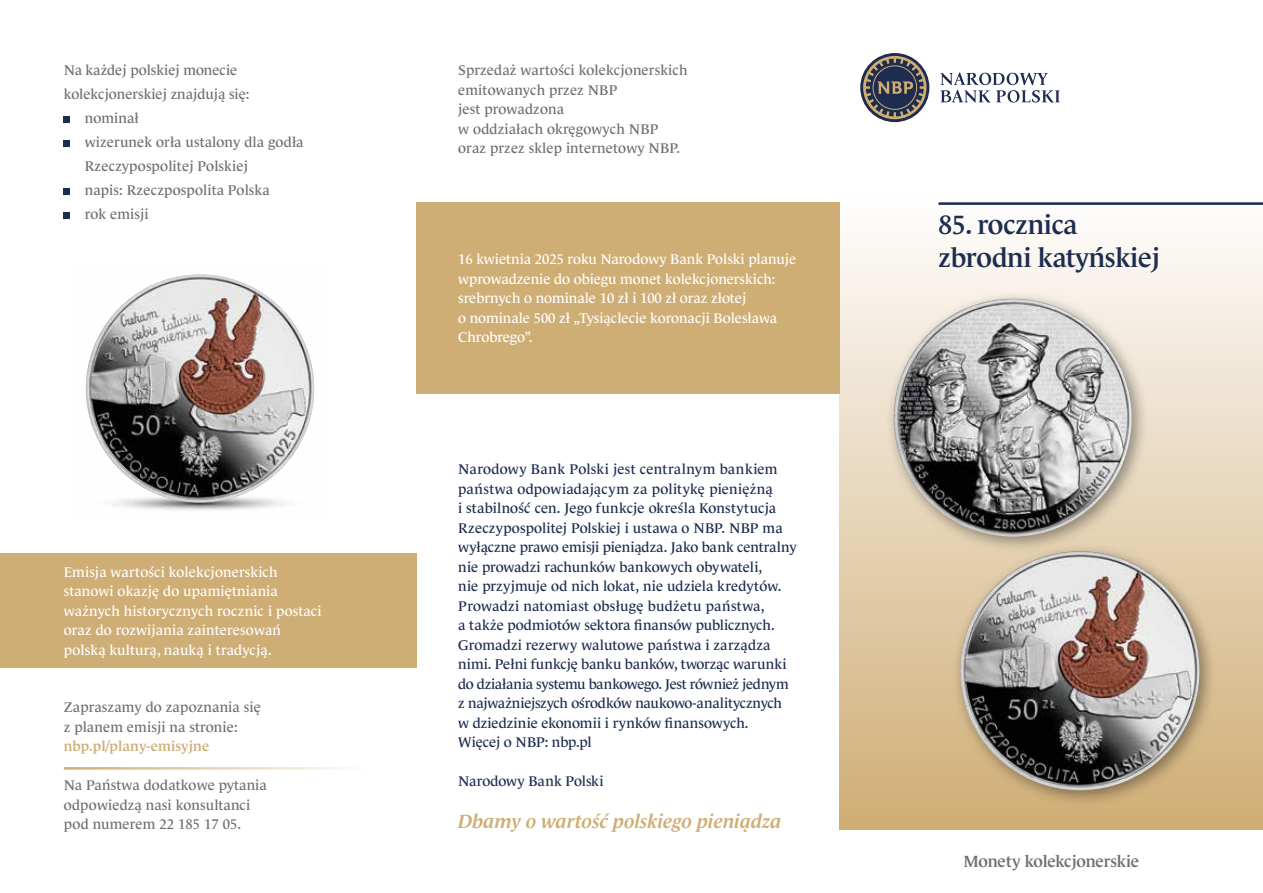
<style>
.page{position:relative;width:1263px;height:893px;background:#fff}
.page>*{position:absolute;margin:0;border:0;box-sizing:border-box;transform-origin:0 0}
.t1{font:600 27px/32.4px "Le Monde Journal Pro";letter-spacing:-.01em;color:#1d2c4f}
.t2{font:italic 600 expanded 19.5px "Le Monde Journal Pro";color:#cfae75}
.t3{font:600 16.5px "Le Monde Journal Pro";letter-spacing:-.015em;color:#706f6f}
.t4{font:14.25px/19.5px "Le Monde Journal Pro";letter-spacing:.005em;color:#1d2c4f}
.t5{font:14.25px/19.5px "Le Monde Journal Pro";letter-spacing:.01em;color:#706f6f}
.t6{font:14.25px/19.5px "Le Monde Journal Pro";color:#fff}
.t7{font:600 14.25px "Le Monde Journal Pro";letter-spacing:.01em;color:#cfae75}
</style>
<div class="page">
<svg style="left:860px;top:53px;width:69px;height:69px"></svg>
<svg style="left:863px;top:56px;width:63px;height:63px;background:#68686d"></svg>
<svg style="left:940px;top:73px;width:120px;height:30px"></svg>
<div style="left:840px;top:189px;width:423px;height:640px;background:linear-gradient(to bottom,#fffeff,#cfae75)"></div>
<hr style="left:938px;top:202px;width:325px;height:3px;background:#1d2c4f">
<div style="left:0;top:553px;width:417px;height:115px;background:#cfae75"></div>
<svg style="left:64px;top:117px;width:6px;height:6px"></svg>
<svg style="left:64px;top:141px;width:6px;height:6px"></svg>
<svg style="left:64px;top:189px;width:6px;height:6px"></svg>
<svg style="left:64px;top:213px;width:6px;height:6px"></svg>
<div style="left:417px;top:202px;width:423px;height:191px;background:#cfae75"></div>
<img style="left:85px;top:387px;width:230px;height:124px">
<img style="left:86px;top:274px;width:228px;height:229px">
<div style="left:951px;top:542px;width:266px;height:266px;background:#000;opacity:.38"></div>
<img style="left:960px;top:551px;width:239px;height:239px;border-radius:120px">
<div style="left:884px;top:290px;width:265px;height:264px;background:#000;opacity:.38"></div>
<img style="left:893px;top:299px;width:239px;height:238px;border-radius:119px">
<p class="t5" style="left:64px;top:59px;width:175px">Na każdej polskiej monecie</p>
<p class="t5" style="left:64px;top:83px;width:187px">kolekcjonerskiej znajdują się:</p>
<p class="t5" style="left:85px;top:107px;width:56px">nominał</p>
<p class="t5" style="left:85px;top:131px;width:220px">wizerunek orła ustalony dla godła</p>
<p class="t5" style="left:85px;top:155px;width:165px">Rzeczypospolitej Polskiej</p>
<p class="t5" style="left:85px;top:179px;width:186px">napis: Rzeczpospolita Polska</p>
<p class="t5" style="left:85px;top:203px;width:65px">rok emisji</p>
<p class="t6" style="left:64px;top:561px;width:259px">Emisja wartości kolekcjonerskich stanowi okazję do upamiętniania ważnych historycznych rocznic i postaci oraz do rozwijania zainteresowań polską kulturą, nauką i tradycją.</p>
<p class="t5" style="left:64px;top:696px;width:199px">Zapraszamy do zapoznania się z planem emisji na stronie:</p>
<p class="t7" style="left:64px;top:735px;width:147px">nbp.pl/plany-emisyjne</p>
<p class="t5" style="left:64px;top:774px;width:205px">Na Państwa dodatkowe pytania odpowiedzą nasi konsultanci pod numerem 22 185 17 05.</p>
<p class="t5" style="left:458px;top:59px;width:231px">Sprzedaż wartości kolekcjonerskich emitowanych przez NBP<br>jest prowadzona<br>w oddziałach okręgowych NBP oraz przez sklep internetowy NBP.</p>
<p class="t6" style="left:458px;top:248px;width:340px">16 kwietnia 2025 roku Narodowy Bank Polski planuje wprowadzenie do obiegu monet kolekcjonerskich: srebrnych o nominale 10 zł i 100 zł oraz złotej<br>o nominale 500 zł „Tysiąclecie koronacji Bolesława Chrobrego”.</p>
<p class="t4" style="left:458px;top:458px;width:340px">Narodowy Bank Polski jest centralnym bankiem państwa odpowiadającym za politykę pieniężną<br>i stabilność cen. Jego funkcje określa Konstytucja Rzeczypospolitej Polskiej i ustawa o NBP. NBP ma wyłączne prawo emisji pieniądza. Jako bank centralny nie prowadzi rachunków bankowych obywateli,<br>nie przyjmuje od nich lokat, nie udziela kredytów.<br>Prowadzi natomiast obsługę budżetu państwa,<br>a także podmiotów sektora finansów publicznych.<br>Gromadzi rezerwy walutowe państwa i zarządza nimi. Pełni funkcję banku banków, tworząc warunki do działania systemu bankowego. Jest również jednym z najważniejszych ośrodków naukowo-analitycznych<br>w dziedzinie ekonomii i rynków finansowych.<br>Więcej o NBP: nbp.pl</p>
<p class="t4" style="left:458px;top:770px;width:147px">Narodowy Bank Polski</p>
<h2 class="t2" style="left:458px;top:807px;width:325px">Dbamy o wartość polskiego pieniądza</h2>
<h1 class="t1" style="left:938px;top:206px;width:223px">85. rocznica zbrodni katyńskiej</h1>
<p class="t3" style="left:963px;top:849px;width:177px">Monety kolekcjonerskie</p>
</div>
